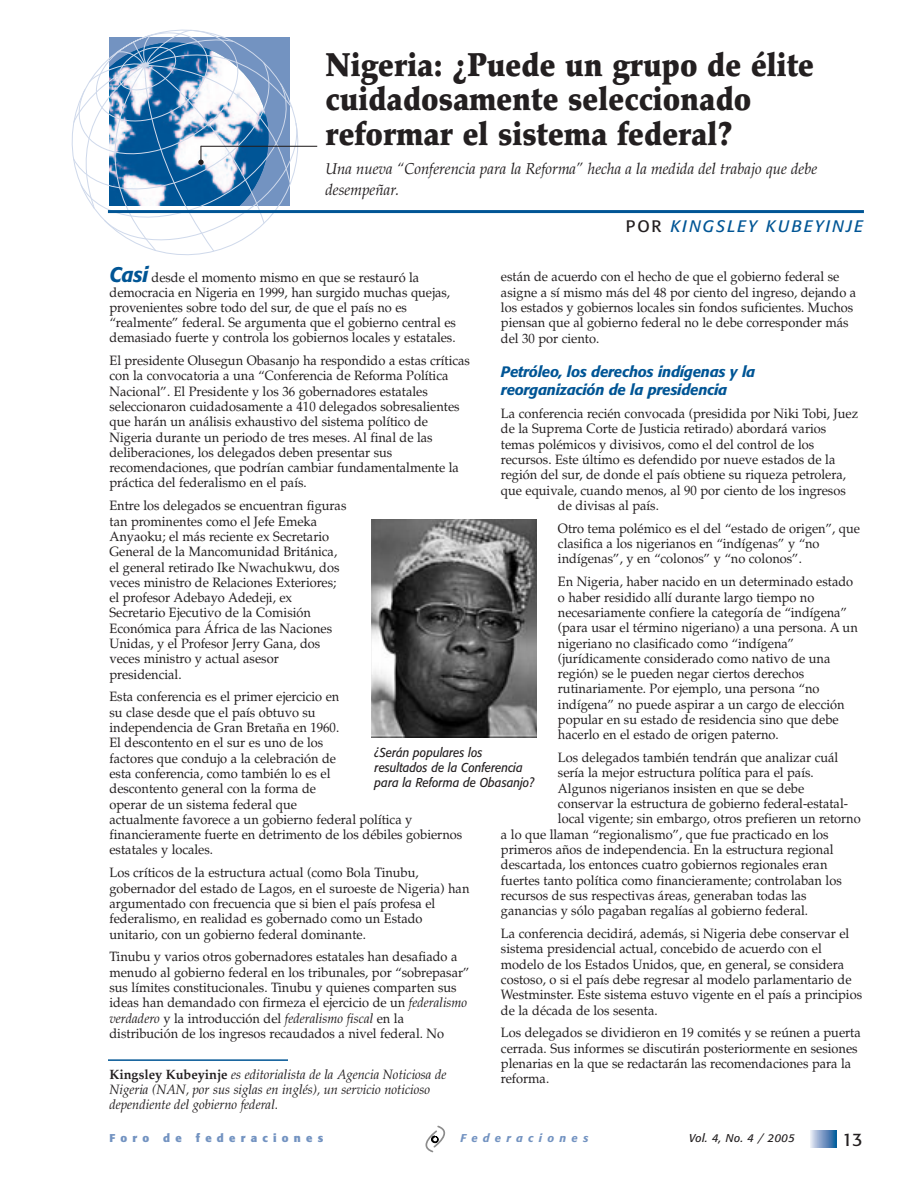
<style>
.page{position:relative;width:918px;height:1188px;background:#fff}
.page>*{position:absolute;margin:0;border:0;box-sizing:border-box;transform-origin:0 0}
.t1{font:900 33px/34.5px "Palatino";color:#231f20;scale:.9 1}
.t2{font:18px "Formata";color:#231f20}
.t3{font:italic 16.5px "Formata";letter-spacing:.115em;color:#005595}
.t4{font:italic 15.75px/21px "Palatino";color:#231f20;scale:.95 1}
.t5{font:italic 500 15px/18px "Formata";letter-spacing:-.02em;color:#005595}
.t6{font:13.5px/15.3px "Palatino";color:#231f20;scale:.95 1}
.t7{font:italic 13.5px/15px "Palatino";color:#231f20;scale:.95 1}
.t8{font:italic 12.75px/15px "Formata";color:#231f20;scale:.9 1}
.t9{font:700 11.25px "Formata";letter-spacing:.465em;color:#7393c1}
.t10{font:italic 11.25px "Formata";letter-spacing:.03em;color:#231f20}
.t11{font:italic 500 11.25px "Formata";letter-spacing:.465em;color:#7393c1}
.s1{font-style:normal;color:#231f20}
.s2{font-family:"Formata";font-weight:500;font-style:italic;font-size:21px;color:#005595}
.s3{font-style:italic}
.s4{font-weight:700;font-style:normal}
</style>
<div class="page">
<svg style="left:810px;top:1130px;width:27px;height:17px"></svg>
<svg style="left:71px;top:29px;width:222px;height:223px"></svg>
<hr style="left:108px;top:210px;width:756px;height:3px;background:#005595">
<svg style="left:425px;top:1125px;width:21px;height:28px"></svg>
<hr style="left:201px;top:146px;width:116px;height:1px;background:#231f20">
<svg style="left:198px;top:146px;width:6px;height:19px"></svg>
<hr style="left:108px;top:1059px;width:180px;height:2px;background:#005595">
<img style="left:371px;top:519px;width:165px;height:219px">
<h1 class="t1" style="left:326px;top:51px;width:545px">Nigeria: ¿Puede un grupo de élite cuidadosamente seleccionado reformar el sistema federal?</h1>
<p class="t4" style="left:326px;top:160px;width:519px">Una nueva “Conferencia para la Reforma” hecha a la medida del trabajo que debe desempeñar.</p>
<p class="t3" style="left:626px;top:219px;width:239px"><span class="s1">POR</span> KINGSLEY KUBEYINJE</p>
<p class="t6" style="left:109px;top:272px;width:366px"><span class="s2">Casi</span> desde el momento mismo en que se restauró la democracia en Nigeria en 1999, han surgido muchas quejas, provenientes sobre todo del sur, de que el país no es “realmente” federal. Se argumenta que el gobierno central es demasiado fuerte y controla los gobiernos locales y estatales.</p>
<p class="t6" style="left:109px;top:354px;width:381px">El presidente Olusegun Obasanjo ha respondido a estas críticas con la convocatoria a una “Conferencia de Reforma Política Nacional”. El Presidente y los 36 gobernadores estatales seleccionaron cuidadosamente a 410 delegados sobresalientes que harán un análisis exhaustivo del sistema político de Nigeria durante un periodo de tres meses. Al final de las deliberaciones, los delegados deben presentar sus recomendaciones, que podrían cambiar fundamentalmente la práctica del federalismo en el país.</p>
<p class="t6" style="left:109px;top:500px;width:251px">Entre los delegados se encuentran figuras tan prominentes como el Jefe Emeka Anyaoku; el más reciente ex Secretario General de la Mancomunidad Británica, el general retirado Ike Nwachukwu, dos veces ministro de Relaciones Exteriores; el profesor Adebayo Adedeji, ex Secretario Ejecutivo de la Comisión Económica para África de las Naciones Unidas, y el Profesor Jerry Gana, dos veces ministro y actual asesor presidencial.</p>
<p class="t6" style="left:109px;top:691px;width:373px">Esta conferencia es el primer ejercicio en<br>su clase desde que el país obtuvo su<br>independencia de Gran Bretaña en 1960.<br>El descontento en el sur es uno de los<br>factores que condujo a la celebración de<br>esta conferencia, como también lo es el<br>descontento general con la forma de<br>operar de un sistema federal que<br>actualmente favorece a un gobierno federal política y financieramente fuerte en detrimento de los débiles gobiernos estatales y locales.</p>
<p class="t6" style="left:109px;top:867px;width:380px">Los críticos de la estructura actual (como Bola Tinubu, gobernador del estado de Lagos, en el suroeste de Nigeria) han argumentado con frecuencia que si bien el país profesa el federalismo, en realidad es gobernado como un Estado unitario, con un gobierno federal dominante.</p>
<p class="t6" style="left:109px;top:951px;width:381px">Tinubu y varios otros gobernadores estatales han desafiado a menudo al gobierno federal en los tribunales, por “sobrepasar” sus límites constitucionales. Tinubu y quienes comparten sus ideas han demandado con firmeza el ejercicio de un <span class="s3">federalismo verdadero</span> y la introducción del <span class="s3">federalismo fiscal</span> en la distribución de los ingresos recaudados a nivel federal. No</p>
<p class="t6" style="left:501px;top:271px;width:376px">están de acuerdo con el hecho de que el gobierno federal se asigne a sí mismo más del 48 por ciento del ingreso, dejando a los estados y gobiernos locales sin fondos suficientes. Muchos piensan que al gobierno federal no le debe corresponder más del 30 por ciento.</p>
<p class="t5" style="left:501px;top:364px;width:256px">Petróleo, los derechos indígenas y la reorganización de la presidencia</p>
<p class="t6" style="left:501px;top:407px;width:378px">La conferencia recién convocada (presidida por Niki Tobi, Juez</p>
<p class="t6" style="left:501px;top:423px;width:344px">de la Suprema Corte de Justicia retirado) abordará varios</p>
<p class="t6" style="left:501px;top:438px;width:331px">temas polémicos y divisivos, como el del control de los</p>
<p class="t6" style="left:501px;top:453px;width:354px">recursos. Este último es defendido por nueve estados de la</p>
<p class="t6" style="left:501px;top:469px;width:365px">región del sur, de donde el país obtiene su riqueza petrolera,</p>
<p class="t6" style="left:501px;top:484px;width:364px">que equivale, cuando menos, al 90 por ciento de los ingresos</p>
<p class="t6" style="left:558px;top:499px;width:108px">de divisas al país.</p>
<p class="t6" style="left:558px;top:522px;width:319px">Otro tema polémico es el del “estado de origen”, que clasifica a los nigerianos en “indígenas” y “no indígenas”, y en “colonos” y “no colonos”.</p>
<p class="t6" style="left:558px;top:576px;width:317px">En Nigeria, haber nacido en un determinado estado o haber residido allí durante largo tiempo no necesariamente confiere la categoría de “indígena” (para usar el término nigeriano) a una persona. A un nigeriano no clasificado como “indígena” (jurídicamente considerado como nativo de una región) se le pueden negar ciertos derechos rutinariamente. Por ejemplo, una persona “no indígena” no puede aspirar a un cargo de elección popular en su estado de residencia sino que debe hacerlo en el estado de origen paterno.</p>
<p class="t6" style="left:558px;top:751px;width:296px">Los delegados también tendrán que analizar cuál</p>
<p class="t6" style="left:558px;top:767px;width:271px">sería la mejor estructura política para el país.</p>
<p class="t6" style="left:558px;top:782px;width:261px">Algunos nigerianos insisten en que se debe</p>
<p class="t6" style="left:558px;top:797px;width:307px">conservar la estructura de gobierno federal-estatal-</p>
<p class="t6" style="left:558px;top:813px;width:320px">local vigente; sin embargo, otros prefieren un retorno</p>
<p class="t6" style="left:501px;top:828px;width:346px">a lo que llaman “regionalismo”, que fue practicado en los</p>
<p class="t6" style="left:501px;top:843px;width:352px">primeros años de independencia. En la estructura regional</p>
<p class="t6" style="left:501px;top:859px;width:345px">descartada, los entonces cuatro gobiernos regionales eran</p>
<p class="t6" style="left:501px;top:874px;width:360px">fuertes tanto política como financieramente; controlaban los</p>
<p class="t6" style="left:501px;top:889px;width:323px">recursos de sus respectivas áreas, generaban todas las</p>
<p class="t6" style="left:501px;top:904px;width:325px">ganancias y sólo pagaban regalías al gobierno federal.</p>
<p class="t6" style="left:501px;top:927px;width:382px">La conferencia decidirá, además, si Nigeria debe conservar el sistema presidencial actual, concebido de acuerdo con el modelo de los Estados Unidos, que, en general, se considera costoso, o si el país debe regresar al modelo parlamentario de Westminster. Este sistema estuvo vigente en el país a principios de la década de los sesenta.</p>
<p class="t6" style="left:501px;top:1027px;width:380px">Los delegados se dividieron en 19 comités y se reúnen a puerta cerrada. Sus informes se discutirán posteriormente en sesiones plenarias en la que se redactarán las recomendaciones para la reforma.</p>
<p class="t8" style="left:375px;top:746px;width:179px">¿Serán populares los resultados de la Conferencia para la Reforma de Obasanjo?</p>
<p class="t7" style="left:110px;top:1069px;width:356px"><span class="s4">Kingsley Kubeyinje</span> es editorialista de la Agencia Noticiosa de<br>Nigeria (NAN, por sus siglas en inglés), un servicio noticioso dependiente del gobierno federal.</p>
<p class="t9" style="left:110px;top:1133px;width:41px">Foro</p>
<p class="t9" style="left:163px;top:1133px;width:20px">d e</p>
<p class="t9" style="left:196px;top:1133px;width:129px">federaciones</p>
<p class="t11" style="left:461px;top:1133px;width:129px">Federaciones</p>
<p class="t10" style="left:689px;top:1133px;width:107px">Vol. 4, No. 4 / 2005</p>
<h2 class="t2" style="left:842px;top:1132px;width:22px">13</h2>
</div>
